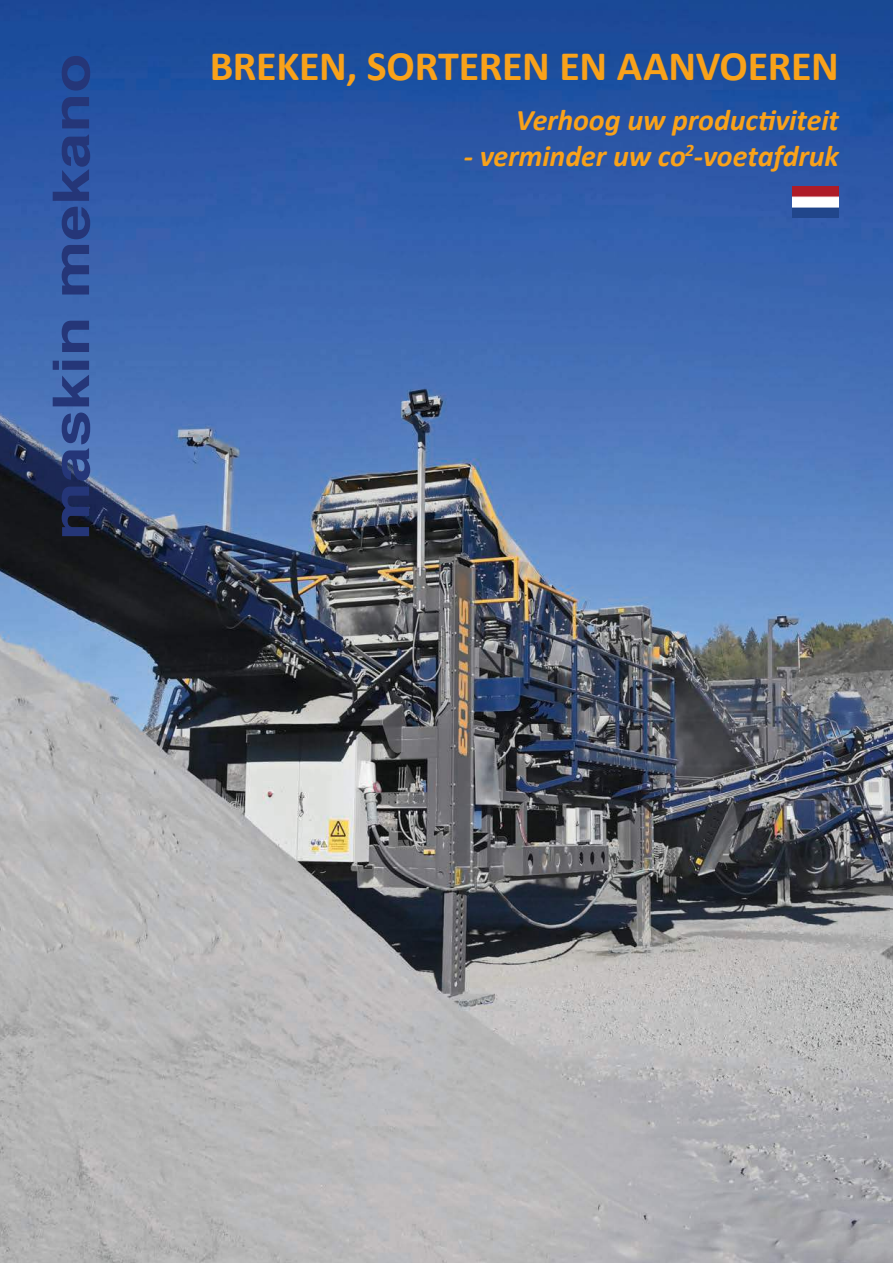
<style>
.page{position:relative;width:893px;height:1263px;background:#fff}
.page>*{position:absolute;margin:0;border:0;box-sizing:border-box;transform-origin:0 0}
.t1{font:700 49.95px "Arial";color:#253678;scale:1.3 1}
.t2{font:700 42px "Calibri";letter-spacing:-.01em;color:#f9a21a}
.t3{font:italic 700 30px "Calibri";letter-spacing:-.005em;color:#f9a21a}
</style>
<div class="page">
<img style="left:0;top:0;width:893px;height:1263px">
<img style="left:792px;top:186px;width:47px;height:31px">
<h1 class="t1" style="left:43px;top:540px;width:376px;rotate:-90deg">maskin mekano</h1>
<h2 class="t2" style="left:210px;top:49px;width:631px">BREKEN, SORTEREN EN AANVOEREN</h2>
<p class="t3" style="left:516px;top:99px;width:325px">Verhoog uw produc琀椀viteit</p>
<p class="t3" style="left:464px;top:135px;width:377px">- verminder uw co<sup>2</sup>-voetafdruk</p>
</div>
